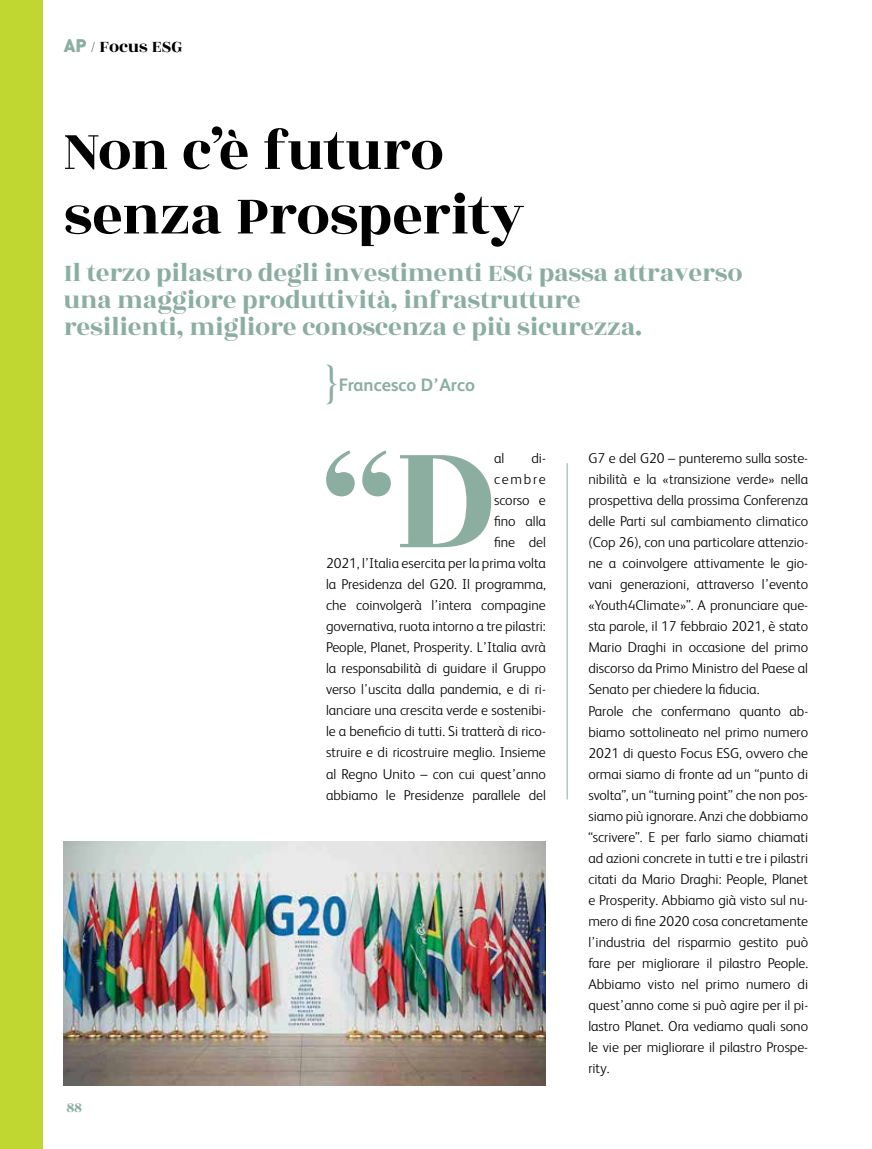
<style>
.page{position:relative;width:872px;height:1149px;background:#fff}
.page>*{position:absolute;margin:0;border:0;box-sizing:border-box;transform-origin:0 0}
.t1{font:164.25px "Rozha One";color:#8baea1}
.t2{font:60px/64.5px "Rozha One";letter-spacing:-.015em;color:#000}
.t3{font:300 condensed 46.05px "Helvetica";color:#8baea1}
.t4{font:27px/27px "Rozha One";letter-spacing:-.01em;color:#8baea1}
.t5{font:700 18px "FS Albert";color:#8baea1}
.t6{font:18px "Rozha One";color:#000}
.t7{font:15px "Rozha One";color:#8baea1}
.t8{font:300 14.25px/21px "FS Albert";letter-spacing:-.005em;color:#000;text-align:right}
.s1{font-family:"DIN Pro";font-weight:900;color:#8baea1}
</style>
<div class="page">
<div style="left:0;top:0;width:43px;height:1148px;background:#bfd730"></div>
<hr style="left:567px;top:463px;width:1px;height:336px;background:#8baea1">
<img style="left:64px;top:841px;width:482px;height:243px">
<p class="t6" style="left:64px;top:35px;width:120px"><span class="s1">AP</span> / Focus ESG</p>
<h2 class="t2" style="left:64px;top:123px;width:462px">Non c’è futuro senza Prosperity</h2>
<h3 class="t4" style="left:64px;top:262px;width:680px">Il terzo pilastro degli investimenti ESG passa attraverso una maggiore produttività, infrastrutture<br>resilienti, migliore conoscenza e più sicurezza.</h3>
<h3 class="t3" style="left:323px;top:354px;width:18px">}</h3>
<p class="t5" style="left:339px;top:374px;width:138px">Francesco D’Arco</p>
<p class="t7" style="left:66px;top:1097px;width:17px">88</p>
<h1 class="t1" style="left:323px;top:405px;width:173px">“D</h1>
<p class="t8" style="left:494px;top:447px;width:12px">al</p>
<p class="t8" style="left:326px;top:447px;width:221px">di-<br>cembre<br>scorso e<br>fino alla<br>fine del<br>2021, l’Italia esercita per la prima volta la Presidenza del G20. Il programma, che coinvolgerà l’intera compagine governativa, ruota intorno a tre pilastri:<br>People, Planet, Prosperity. L’Italia avrà la responsabilità di guidare il Gruppo verso l’uscita dalla pandemia, e di ri&shy;lanciare una crescita verde e sostenibi&shy;le a beneficio di tutti. Si tratterà di rico&shy;struire e di ricostruire meglio. Insieme al Regno Unito – con cui quest’anno abbiamo le Presidenze parallele del</p>
<p class="t8" style="left:588px;top:447px;width:221px;text-align:left">G7 e del G20 – punteremo sulla soste&shy;nibilità e la «transizione verde» nella prospettiva della prossima Conferenza delle Parti sul cambiamento climatico (Cop 26), con una particolare attenzio&shy;ne a coinvolgere attivamente le gio&shy;vani generazioni, attraverso l’evento «Youth4Climate»”. A pronunciare que&shy;sta parole, il 17 febbraio 2021, è stato Mario Draghi in occasione del primo discorso da Primo Ministro del Paese al Senato per chiedere la fiducia.<br>Parole che confermano quanto ab&shy;biamo sottolineato nel primo numero 2021 di questo Focus ESG, ovvero che ormai siamo di fronte ad un “punto di svolta”, un “turning point” che non pos&shy;siamo più ignorare. Anzi che dobbiamo “scrivere”. E per farlo siamo chiamati ad azioni concrete in tutti e tre i pilastri citati da Mario Draghi: People, Planet e Prosperity. Abbiamo già visto sul nu&shy;mero di fine 2020 cosa concretamente l’industria del risparmio gestito può fare per migliorare il pilastro People.<br>Abbiamo visto nel primo numero di quest’anno come si può agire per il pi&shy;lastro Planet. Ora vediamo quali sono le vie per migliorare il pilastro Prospe&shy;rity.</p>
</div>
